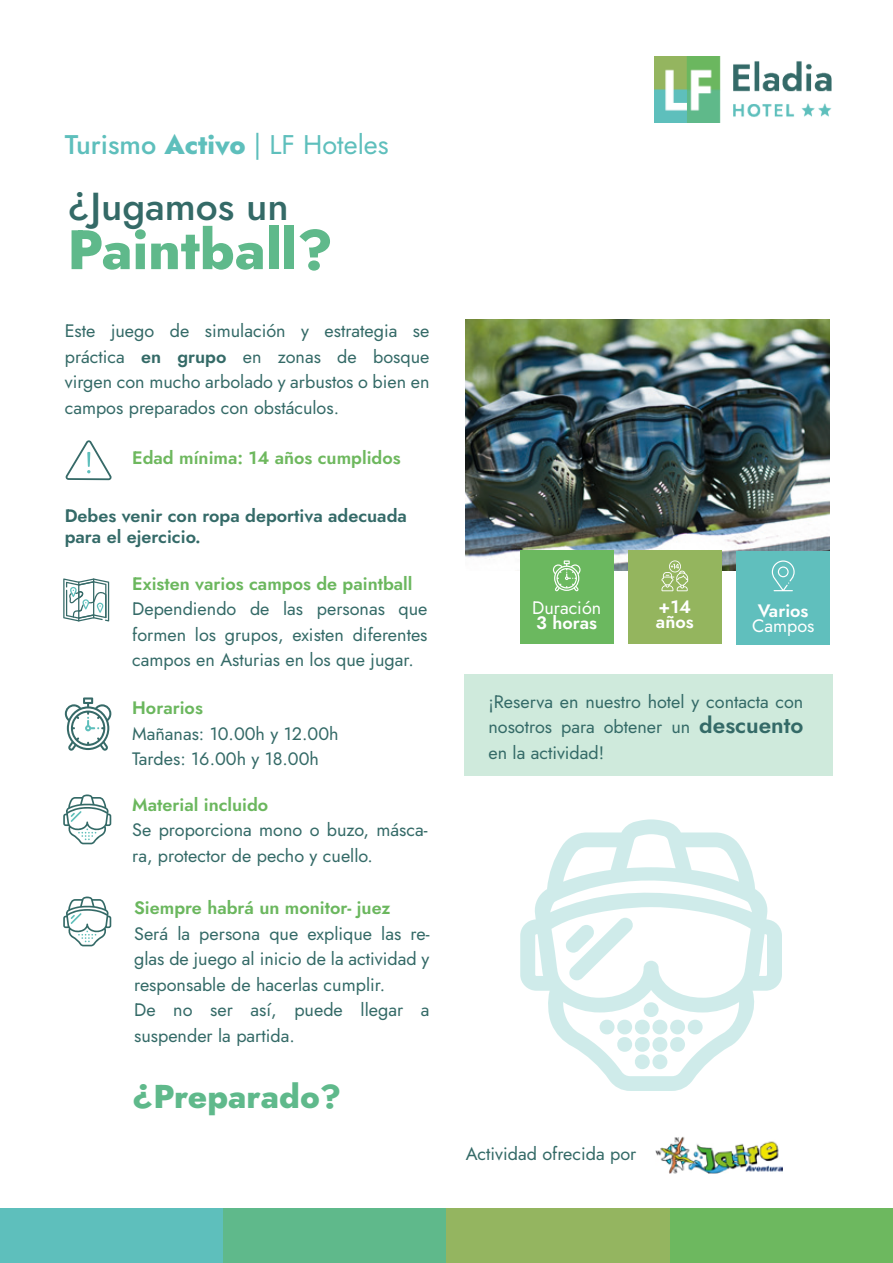
<style>
.page{position:relative;width:893px;height:1263px;background:#fff}
.page>*{position:absolute;margin:0;border:0;box-sizing:border-box;transform-origin:0 0}
.t1{font:800 55.5px "Jost";color:#5fb98b}
.t2{font:500 39px "Jost";color:#346a67}
.t3{font:800 33px "Jost";color:#5fb98b}
.t4{font:27px "Jost";color:#5ebfbc}
.t5{font:18px/25.5px "Jost";color:#346a67;text-align:justify}
.t6{font:600 18px "Jost";color:#6bb75e}
.t7{font:600 18px/21.6px "Jost";color:#346a68}
.t8{font:600 18px "Jost";color:#6eb85e}
.t9{font:600 18px/15px "Jost";color:#fff}
.t10{font:18px "Jost";color:#fff}
.s1{font-weight:500}
.s2{font-weight:800}
.s3{font-weight:600}
.s4{font-weight:600;font-size:22.5px}
</style>
<div class="page">
<img style="left:654px;top:56px;width:178px;height:66px">
<img style="left:465px;top:319px;width:365px;height:251px">
<div style="left:520px;top:551px;width:93px;height:93px;background:#6bb85f"></div>
<div style="left:628px;top:551px;width:93px;height:93px;background:#94b55e"></div>
<div style="left:737px;top:551px;width:93px;height:93px;background:#60bfbd"></div>
<svg style="left:553px;top:560px;width:28px;height:31px"></svg>
<svg style="left:772px;top:560px;width:23px;height:31px"></svg>
<svg style="left:661px;top:560px;width:27px;height:31px"></svg>
<img style="left:655px;top:1136px;width:127px;height:38px">
<svg style="left:65px;top:440px;width:47px;height:40px"></svg>
<svg style="left:63px;top:578px;width:46px;height:43px"></svg>
<svg style="left:65px;top:697px;width:46px;height:54px"></svg>
<svg style="left:63px;top:794px;width:48px;height:50px"></svg>
<div style="left:0;top:1209px;width:223px;height:54px;background:#5ebfbc"></div>
<div style="left:223px;top:1209px;width:223px;height:54px;background:#5fb98b"></div>
<div style="left:670px;top:1209px;width:223px;height:54px;background:#6db85f"></div>
<div style="left:446px;top:1209px;width:224px;height:54px;background:#94b560"></div>
<svg style="left:63px;top:896px;width:48px;height:50px"></svg>
<div style="left:464px;top:674px;width:368px;height:101px;background:#cfeadc"></div>
<svg style="left:520px;top:819px;width:262px;height:272px"></svg>
<h3 class="t4" style="left:65px;top:126px;width:325px"><span class="s1">Turismo</span> <span class="s2">Activo</span> | LF Hoteles</h3>
<h2 class="t2" style="left:68px;top:179px;width:223px">¿Jugamos un</h2>
<h1 class="t1" style="left:68px;top:210px;width:267px">Paintball?</h1>
<p class="t5" style="left:65px;top:318px;width:366px">Este juego de simulación y estrategia se práctica <span class="s3">en grupo</span> en zonas de bosque virgen con mucho arbolado y arbustos o bien en campos preparados con obstáculos.</p>
<p class="t8" style="left:132px;top:445px;width:270px">Edad mínima: 14 años cumplidos</p>
<p class="t7" style="left:65px;top:505px;width:344px">Debes venir con ropa deportiva adecuada para el ejercicio.</p>
<p class="t6" style="left:132px;top:571px;width:282px">Existen varios campos de paintball</p>
<p class="t5" style="left:132px;top:596px;width:297px">Dependiendo de las personas que formen los grupos, existen diferentes campos en Asturias en los que jugar.</p>
<p class="t6" style="left:132px;top:696px;width:72px">Horarios</p>
<p class="t5" style="left:132px;top:721px;width:208px">Mañanas: 10.00h y 12.00h<br>Tardes: 16.00h y 18.00h</p>
<p class="t6" style="left:132px;top:792px;width:138px">Material incluido</p>
<p class="t5" style="left:132px;top:818px;width:297px">Se proporciona mono o buzo, másca&shy;ra, protector de pecho y cuello.</p>
<p class="t6" style="left:134px;top:895px;width:258px">Siempre habrá un monitor- juez</p>
<p class="t5" style="left:134px;top:921px;width:297px;text-align:left">Será la persona que explique las re&shy;glas de juego al inicio de la actividad y responsable de hacerlas cumplir.<br>De no ser así, puede llegar a suspender la partida.</p>
<h3 class="t3" style="left:132px;top:1073px;width:211px">¿Preparado?</h3>
<p class="t10" style="left:532px;top:595px;width:71px">Duración</p>
<p class="t9" style="left:536px;top:615px;width:62px">3 horas</p>
<p class="t9" style="left:656px;top:600px;width:39px">+14 años</p>
<p class="t9" style="left:758px;top:603px;width:52px">Varios</p>
<p class="t10" style="left:752px;top:613px;width:64px">Campos</p>
<p class="t5" style="left:488px;top:689px;width:316px">¡Reserva en nuestro hotel y contacta con nosotros para obtener un <span class="s4">descuento </span>en la actividad!</p>
<p class="t5" style="left:466px;top:1141px;width:172px">Actividad ofrecida por</p>
</div>
